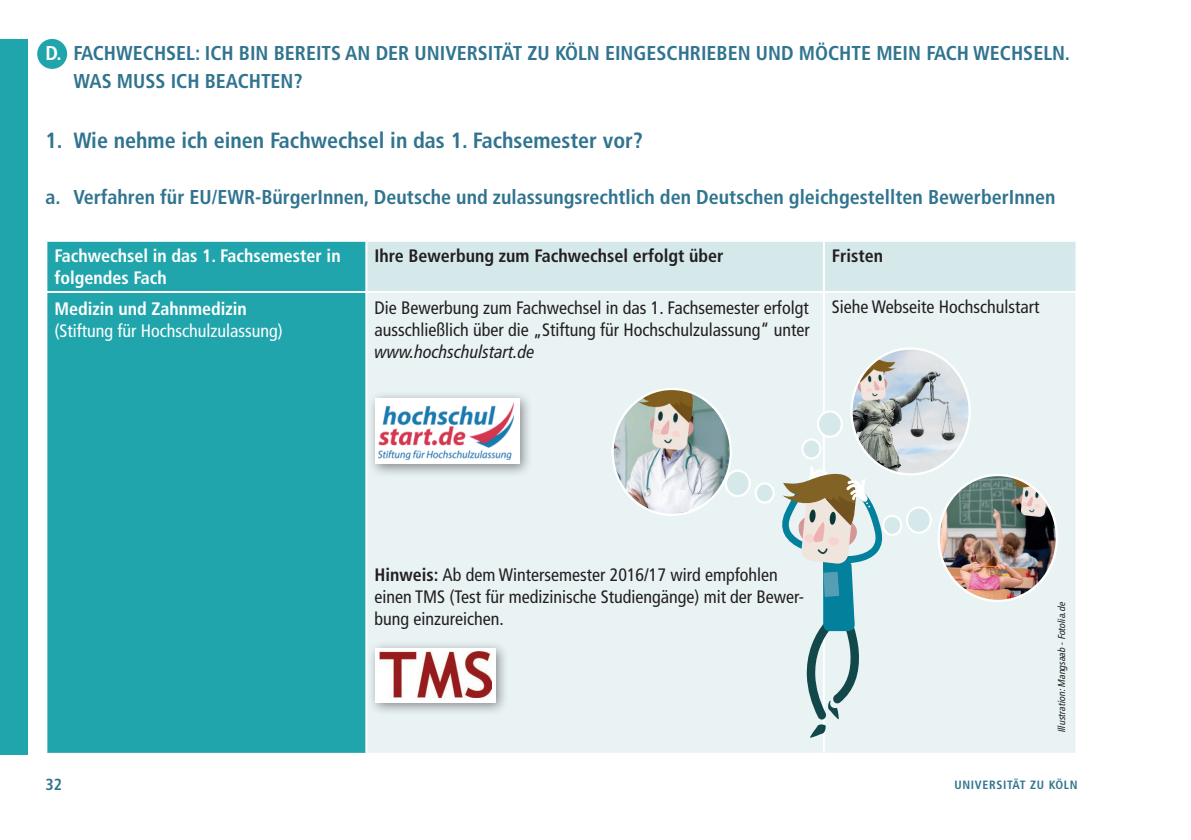
<style>
.page{position:relative;width:1191px;height:840px;background:#fff}
.page>*{position:absolute;margin:0;border:0;box-sizing:border-box;transform-origin:0 0}
.t1{font:700 condensed 22px "Frutiger LT Com";color:#30748f}
.t2{font:700 condensed 20px/28px "Frutiger LT Com";color:#30748f}
.t3{font:condensed 18px/22px "Frutiger LT Com";color:#231f20}
.t4{font:700 condensed 18px/21.6px "Frutiger LT Com";color:#fff}
.t5{font:700 condensed 18px "Frutiger LT Com";color:#231f20}
.t6{font:condensed 18px "Frutiger LT Com";color:#fff}
.t7{font:italic condensed 18px "Frutiger LT Com";color:#231f20}
.t8{font:700 condensed 16px "Frutiger LT Com";color:#30748f}
.t9{font:700 condensed 12px "Frutiger LT Com";letter-spacing:.055em;color:#30748f}
.t10{font:italic condensed 10px "Frutiger LT Com";color:#231f20}
.s1{color:#fff}
.s2{font-weight:700}
</style>
<div class="page">
<div style="left:37px;top:39px;width:30px;height:30px;background:#21a5ac;border-radius:50%"></div>
<div style="left:47px;top:242px;width:318px;height:510px;background:#21a5ac"></div>
<div style="left:367px;top:242px;width:708px;height:49px;background:#d5e8ea"></div>
<div style="left:367px;top:293px;width:708px;height:459px;background:#e9f3f4"></div>
<hr style="left:823px;top:242px;width:2px;height:49px;background:#fff">
<hr style="left:45px;top:291px;width:321px;height:2px;background:#fff">
<hr style="left:823px;top:293px;width:2px;height:459px;background:#fff">
<div style="left:0;top:39px;width:27px;height:715px;background:#21a5ac"></div>
<svg style="left:781px;top:458px;width:102px;height:279px;background:#bccfcf"></svg>
<img style="left:612px;top:389px;width:119px;height:125px">
<div style="left:611px;top:387px;width:121px;height:128px;border:2px solid #fff;border-radius:50%"></div>
<img style="left:851px;top:348px;width:118px;height:126px">
<div style="left:850px;top:347px;width:120px;height:128px;border:2px solid #fff;border-radius:50%"></div>
<img style="left:938px;top:474px;width:118px;height:126px">
<div style="left:937px;top:473px;width:121px;height:128px;border:2px solid #fff;border-radius:50%"></div>
<div style="left:818px;top:411px;width:23px;height:25px;background:#d5e8ea;border-radius:50%"></div>
<div style="left:817px;top:410px;width:26px;height:27px;border:2px solid #fff;border-radius:50%"></div>
<div style="left:755px;top:483px;width:18px;height:19px;background:#d5e8ea;border-radius:50%"></div>
<div style="left:754px;top:482px;width:20px;height:21px;border:2px solid #fff;border-radius:50%"></div>
<div style="left:802px;top:439px;width:18px;height:19px;background:#d5e8ea;border-radius:50%"></div>
<div style="left:801px;top:438px;width:20px;height:21px;border:2px solid #fff;border-radius:50%"></div>
<div style="left:726px;top:470px;width:23px;height:26px;background:#d5e8ea;border-radius:50%"></div>
<div style="left:725px;top:469px;width:25px;height:28px;border:2px solid #fff;border-radius:50%"></div>
<div style="left:883px;top:515px;width:18px;height:19px;background:#d5e8ea;border-radius:50%"></div>
<div style="left:882px;top:514px;width:20px;height:21px;border:2px solid #fff;border-radius:50%"></div>
<div style="left:907px;top:507px;width:23px;height:25px;background:#d5e8ea;border-radius:50%"></div>
<div style="left:906px;top:506px;width:25px;height:27px;border:2px solid #fff;border-radius:50%"></div>
<div style="left:367px;top:390px;width:166px;height:87px;background:#231f20;opacity:.5"></div>
<div style="left:375px;top:398px;width:144px;height:65px;background:#fff"></div>
<img style="left:378px;top:402px;width:136px;height:57px">
<div style="left:367px;top:639px;width:142px;height:77px;background:#231f20;opacity:.5"></div>
<div style="left:375px;top:647px;width:120px;height:55px;background:#fff"></div>
<img style="left:379px;top:651px;width:112px;height:45px">
<p class="t2" style="left:73px;top:39px;width:998px;text-indent:-28px"><span class="s1">D.</span> FACHWECHSEL: ICH BIN BEREITS AN DER UNIVERSITÄT ZU KÖLN EINGESCHRIEBEN UND MÖCHTE MEIN FACH WECHSELN.<br>WAS MUSS ICH BEACHTEN?</p>
<p class="t1" style="left:45px;top:126px;width:599px">1. Wie nehme ich einen Fachwechsel in das 1. Fachsemester vor?</p>
<p class="t2" style="left:45px;top:182px;width:1011px">a. Verfahren für EU/EWR-BürgerInnen, Deutsche und zulassungsrechtlich den Deutschen gleichgestellten BewerberInnen</p>
<p class="t4" style="left:54px;top:245px;width:288px">Fachwechsel in das 1. Fachsemester in folgendes Fach</p>
<p class="t5" style="left:374px;top:245px;width:351px">Ihre Bewerbung zum Fachwechsel erfolgt über</p>
<p class="t5" style="left:832px;top:245px;width:53px">Fristen</p>
<p class="t4" style="left:54px;top:297px;width:194px">Medizin und Zahnmedizin</p>
<p class="t6" style="left:54px;top:319px;width:230px">(Stiftung für Hochschulzulassung)</p>
<p class="t3" style="left:374px;top:296px;width:437px">Die Bewerbung zum Fachwechsel in das 1. Fachsemester erfolgt ausschließlich über die „Stiftung für Hochschulzulassung“ unter</p>
<p class="t7" style="left:374px;top:340px;width:161px">www.hochschulstart.de</p>
<p class="t3" style="left:832px;top:296px;width:209px">Siehe Webseite Hochschulstart</p>
<p class="t3" style="left:374px;top:563px;width:431px"><span class="s2">Hinweis:</span> Ab dem Wintersemester 2016/17 wird empfohlen einen TMS (Test für medizinische Studiengänge) mit der Bewer&shy;bung einzureichen.</p>
<p class="t10" style="left:1055px;top:731px;width:131px;rotate:-90deg">Illustration: Mangsaab - Fotolia.de</p>
<p class="t8" style="left:45px;top:773px;width:18px">32</p>
<p class="t9" style="left:954px;top:777px;width:125px">UNIVERSITÄT ZU KÖLN</p>
</div>
